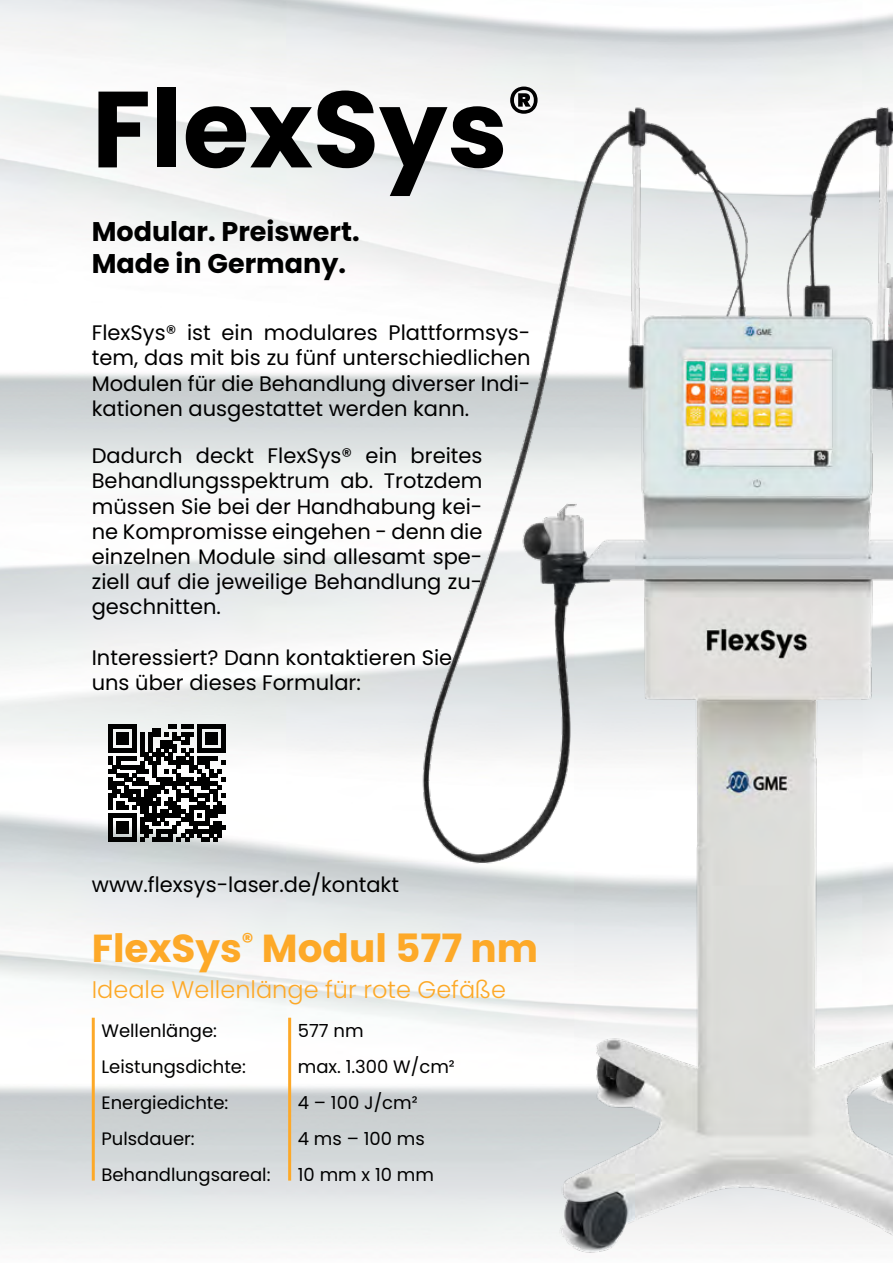
<style>
.page{position:relative;width:893px;height:1263px;background:#fff}
.page>*{position:absolute;margin:0;border:0;box-sizing:border-box;transform-origin:0 0}
.t1{font:700 108px "Poppins";color:#000}
.t2{font:700 39px "Poppins";color:#fda928}
.t3{font:700 27px/32.4px "Poppins";color:#000}
.t4{font:300 24px "Poppins";color:#fda928}
.t5{font:21px/25.2px "Poppins";color:#000;text-align:justify}
.t6{font:18px/36px "Poppins";color:#000}
</style>
<div class="page">
<img style="left:347px;top:23px;width:546px;height:1240px">
<svg style="left:108px;top:724px;width:118px;height:118px"></svg>
<hr style="left:92px;top:1018px;width:3px;height:162px;background:#fda928">
<hr style="left:288px;top:1018px;width:3px;height:162px;background:#fda928">
<h1 class="t1" style="left:92px;top:67px;width:450px">FlexSys<sup>®</sup></h1>
<p class="t3" style="left:92px;top:215px;width:269px">Modular. Preiswert.<br>Made in Germany.</p>
<p class="t5" style="left:92px;top:320px;width:440px">FlexSys® ist ein modulares Plattformsys&shy;tem, das mit bis zu fünf unterschiedlichen Modulen für die Behandlung diverser Indi&shy;kationen ausgestattet werden kann.</p>
<p class="t5" style="left:92px;top:443px;width:392px">Dadurch deckt FlexSys® ein breites Behandlungsspektrum ab. Trotzdem müssen Sie bei der Handhabung kei&shy;ne Kompromisse eingehen - denn die einzelnen Module sind allesamt spe&shy;ziell auf die jeweilige Behandlung zu&shy;geschnitten.</p>
<p class="t5" style="left:92px;top:645px;width:362px">Interessiert? Dann kontaktieren Sie uns über dieses Formular:</p>
<p class="t5" style="left:92px;top:872px;width:309px">www.flexsys-laser.de/kontakt</p>
<h2 class="t2" style="left:92px;top:925px;width:448px">FlexSys<sup>®</sup> Modul 577 nm</h2>
<p class="t4" style="left:92px;top:975px;width:416px">Ideale Wellenlänge für rote Gefäße</p>
<p class="t6" style="left:101px;top:1012px;width:171px">Wellenlänge:<br>Leistungsdichte:<br>Energiedichte:<br>Pulsdauer:<br>Behandlungsareal:</p>
<p class="t6" style="left:298px;top:1012px;width:159px">577 nm<br>max. 1.300 W/cm²<br>4 – 100 J/cm²<br>4 ms – 100 ms<br>10 mm x 10 mm</p>
</div>
